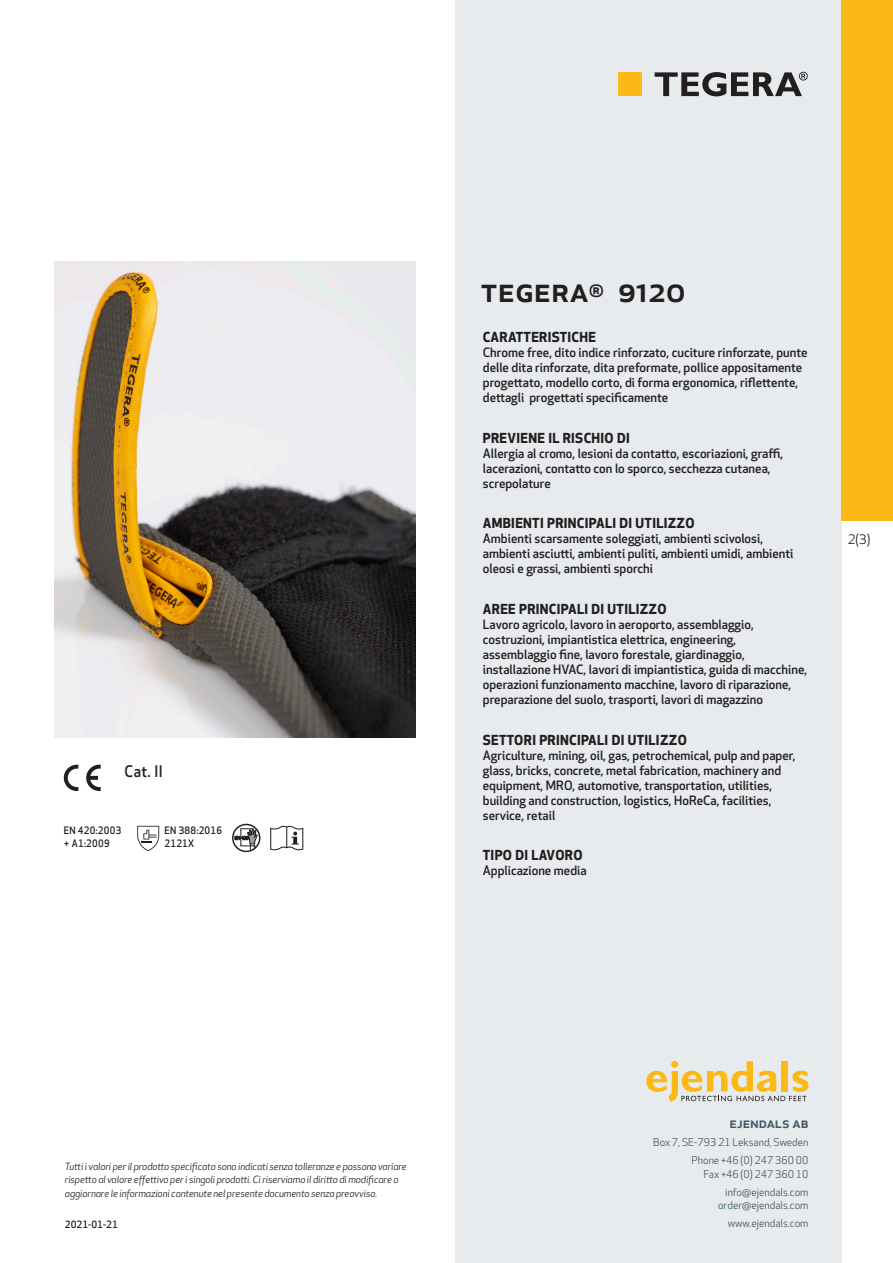
<style>
.page{position:relative;width:893px;height:1263px;background:#fff}
.page>*{position:absolute;margin:0;border:0;box-sizing:border-box;transform-origin:0 0}
.prodname{font:500 34.5px "Apex New";color:#231f20}
.t1{font:500 15.6px "Apex New";color:#231f20;scale:.95 1}
.t2{font:500 15px "Apex New";color:#405968}
.Funktion_body{font:700 13.5px "Apex New";letter-spacing:.025em;color:#231f20}
.t3{font:12.75px "Apex New";color:#231f20}
.Funktion_body-2{font:500 12.6px/15px "Apex New";color:#231f20}
.t4{font:10.5px/18px "Apex New";color:#405968;text-align:right}
.PictogramText{font:500 10.05px/13.5px "Apex New";color:#231f20;scale:.95 1}
.t5{font:italic 9.75px/13.5px "Apex New";letter-spacing:-.01em;color:#231f20}
.t6{font:500 9.75px "Apex New";color:#231f20}
</style>
<div class="page">
<div style="left:455px;top:0;width:387px;height:1263px;background:#e8ebee"></div>
<svg style="left:646px;top:1061px;width:162px;height:40px"></svg>
<div style="left:842px;top:0;width:51px;height:520px;background:#fcb814"></div>
<div style="left:618px;top:72px;width:24px;height:24px;background:#fcb814"></div>
<svg style="left:655px;top:72px;width:153px;height:24px"></svg>
<svg style="left:86px;top:765px;width:15px;height:26px"></svg>
<svg style="left:64px;top:765px;width:14px;height:26px"></svg>
<svg style="left:137px;top:826px;width:22px;height:25px"></svg>
<svg style="left:235px;top:824px;width:22px;height:26px"></svg>
<div style="left:232px;top:824px;width:28px;height:28px;border:1px solid #231f20;border-radius:50%"></div>
<svg style="left:270px;top:826px;width:33px;height:24px"></svg>
<img style="left:54px;top:261px;width:361px;height:477px">
<p class="t1" style="left:125px;top:761px;width:42px">Cat. II</p>
<p class="PictogramText" style="left:64px;top:823px;width:62px">EN 420:2003 + A1:2009</p>
<p class="PictogramText" style="left:165px;top:823px;width:62px">EN 388:2016</p>
<p class="PictogramText" style="left:165px;top:836px;width:33px">2121X</p>
<p class="prodname" style="left:480px;top:266px;width:207px">TEGERA<sup>®</sup> 9120</p>
<p class="Funktion_body" style="left:483px;top:327px;width:115px">CARATTERISTICHE</p>
<p class="Funktion_body-2" style="left:483px;top:345px;width:326px">Chrome free, dito indice rinforzato, cuciture rinforzate, punte delle dita rinforzate, dita preformate, pollice appositamente progettato, modello corto, di forma ergonomica, riflettente, dettagli progettati specificamente</p>
<p class="Funktion_body" style="left:483px;top:428px;width:149px">PREVIENE IL RISCHIO DI</p>
<p class="Funktion_body-2" style="left:483px;top:445px;width:302px">Allergia al cromo, lesioni da contatto, escoriazioni, graffi, lacerazioni, contatto con lo sporco, secchezza cutanea, screpolature</p>
<p class="Funktion_body" style="left:483px;top:513px;width:213px">AMBIENTI PRINCIPALI DI UTILIZZO</p>
<p class="Funktion_body-2" style="left:483px;top:531px;width:312px">Ambienti scarsamente soleggiati, ambienti scivolosi, ambienti asciutti, ambienti puliti, ambienti umidi, ambienti oleosi e grassi, ambienti sporchi</p>
<p class="Funktion_body" style="left:483px;top:599px;width:185px">AREE PRINCIPALI DI UTILIZZO</p>
<p class="Funktion_body-2" style="left:483px;top:616px;width:326px">Lavoro agricolo, lavoro in aeroporto, assemblaggio, costruzioni, impiantistica elettrica, engineering, assemblaggio fine, lavoro forestale, giardinaggio, installazione HVAC, lavori di impiantistica, guida di macchine, operazioni funzionamento macchine, lavoro di riparazione, preparazione del suolo, trasporti, lavori di magazzino</p>
<p class="Funktion_body" style="left:483px;top:730px;width:205px">SETTORI PRINCIPALI DI UTILIZZO</p>
<p class="Funktion_body-2" style="left:483px;top:747px;width:314px">Agriculture, mining, oil, gas, petrochemical, pulp and paper, glass, bricks, concrete, metal fabrication, machinery and equipment, MRO, automotive, transportation, utilities, building and construction, logistics, HoReCa, facilities, service, retail</p>
<p class="Funktion_body" style="left:483px;top:845px;width:101px">TIPO DI LAVORO</p>
<p class="Funktion_body-2" style="left:483px;top:863px;width:105px">Applicazione media</p>
<p class="t3" style="left:848px;top:531px;width:24px">2(3)</p>
<p class="t5" style="left:65px;top:1159px;width:343px">Tutti i valori per il prodotto specificato sono indicati senza tolleranze e possono variare rispetto al valore effettivo per i singoli prodotti. Ci riserviamo il diritto di modificare o aggiornare le informazioni contenute nel presente documento senza preavviso.</p>
<p class="t6" style="left:65px;top:1218px;width:54px">2021-01-21</p>
<p class="t2" style="left:729px;top:1113px;width:80px">ejendals ab</p>
<p class="t4" style="left:653px;top:1133px;width:157px">Box 7, SE-793 21 Leksand, Sweden<br>Phone +46 (0) 247 360 00</p>
<p class="t4" style="left:703px;top:1165px;width:107px">Fax +46 (0) 247 360 10 info@ejendals.com</p>
<p class="t4" style="left:718px;top:1196px;width:92px">order@ejendals.com</p>
<p class="t4" style="left:728px;top:1215px;width:82px">www.ejendals.com</p>
</div>
